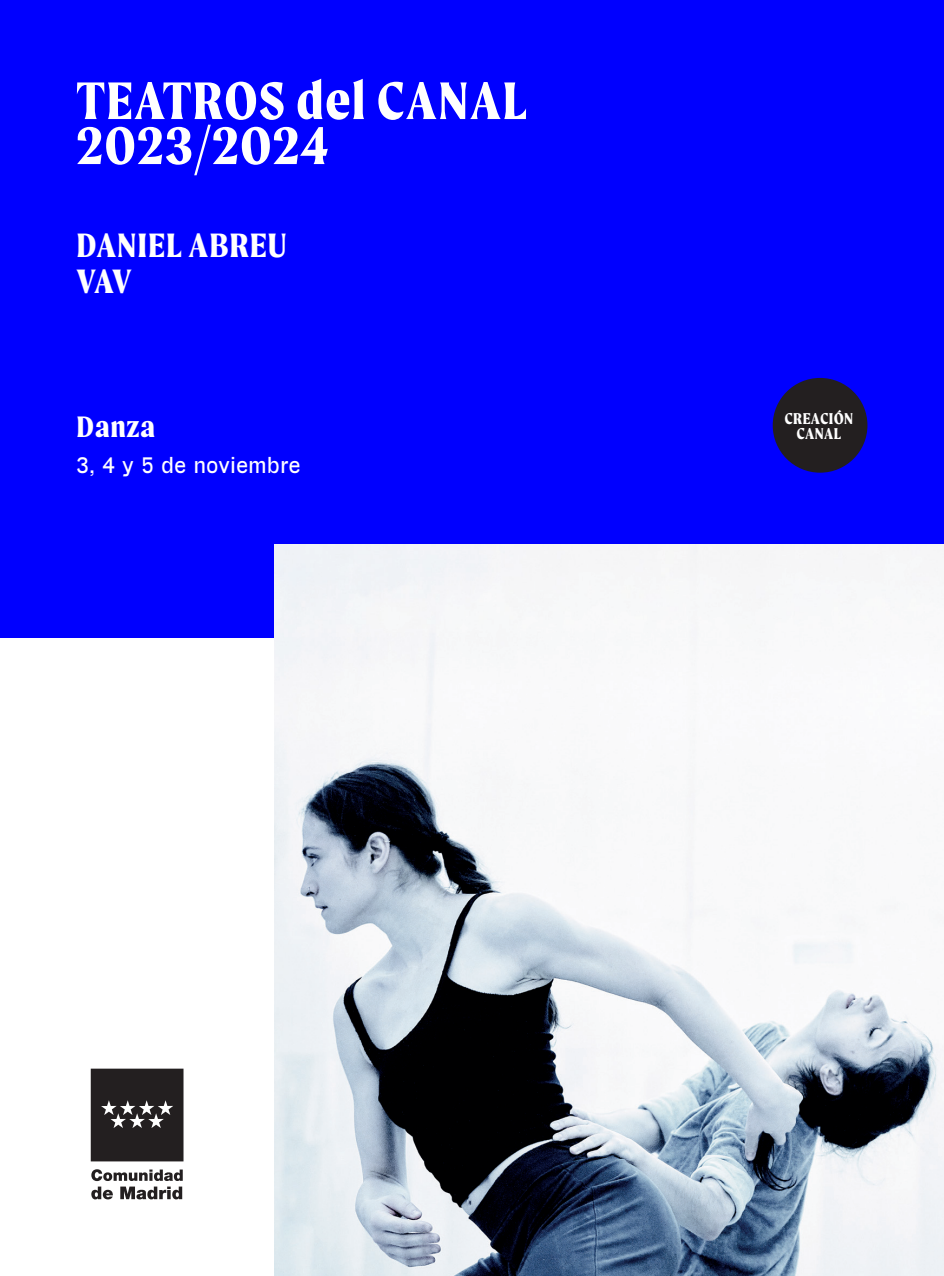
<style>
.page{position:relative;width:944px;height:1276px;background:#fff}
.page>*{position:absolute;margin:0;border:0;box-sizing:border-box;transform-origin:0 0}
.t1{font:700 56.25px "Moret";letter-spacing:.025em;color:#fff}
.t2{font:700 36px "Moret";letter-spacing:.025em;color:#fff}
.t3{font:700 31.5px "Moret";letter-spacing:.025em;color:#fff}
.t4{font:22.5px "A Gothic";letter-spacing:.025em;color:#fff}
.t5{font:700 16.65px "Moret";letter-spacing:.02em;color:#fff}
</style>
<div class="page">
<div style="left:0;top:0;width:944px;height:638px;background:#00f"></div>
<svg style="left:91px;top:1068px;width:93px;height:93px"></svg>
<svg style="left:91px;top:1169px;width:92px;height:30px"></svg>
<img style="left:274px;top:545px;width:670px;height:731px">
<div style="left:773px;top:378px;width:94px;height:95px;background:#231f20;border-radius:50%"></div>
<p class="t1" style="left:77px;top:68px;width:452px">TEATROS del CANAL</p>
<p class="t1" style="left:77px;top:113px;width:253px">2023/2024</p>
<p class="t2" style="left:77px;top:224px;width:212px">DANIEL ABREU</p>
<p class="t2" style="left:77px;top:260px;width:57px">VAV</p>
<p class="t3" style="left:77px;top:408px;width:80px">Danza</p>
<p class="t4" style="left:77px;top:449px;width:225px">3, 4 y 5 de noviembre</p>
<p class="t5" style="left:784px;top:409px;width:70px">CREACIÓN</p>
<p class="t5" style="left:797px;top:424px;width:46px">CANAL</p>
</div>
